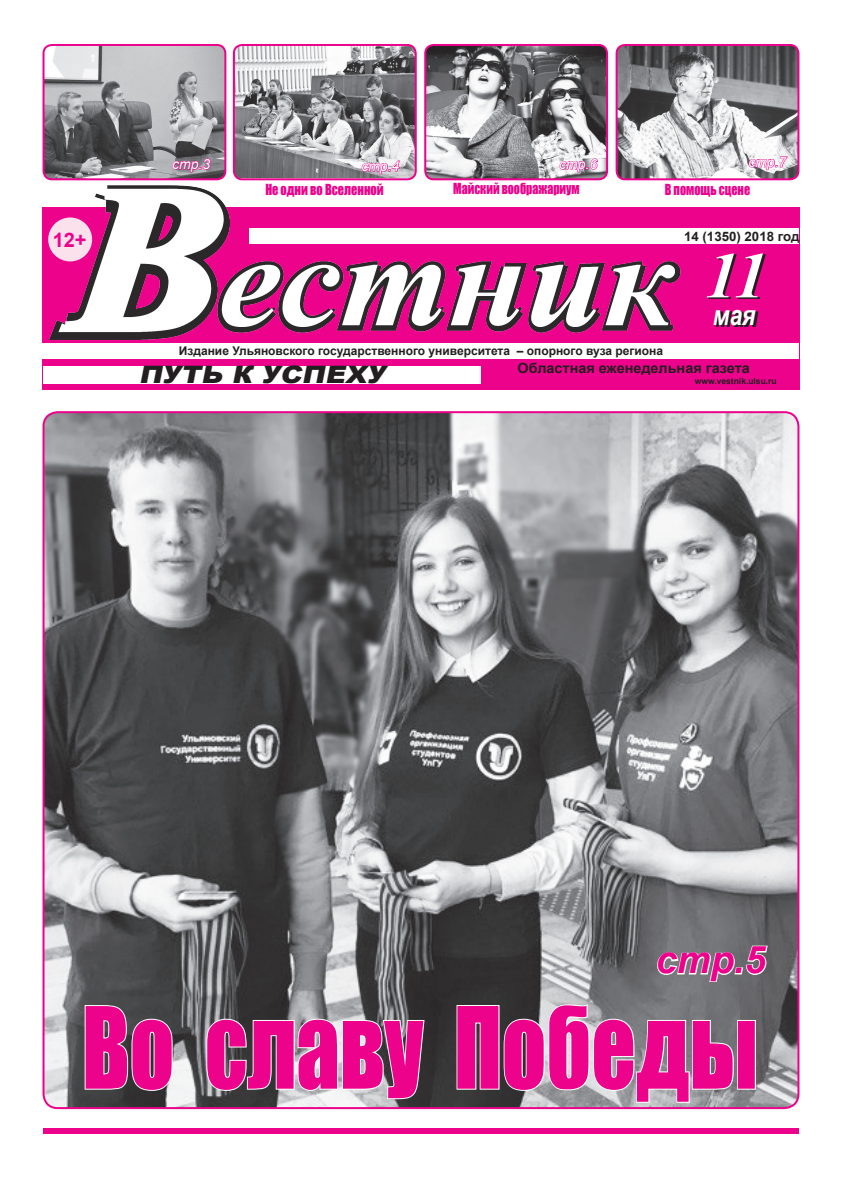
<style>
.page{position:relative;width:842px;height:1191px;background:#fff}
.page>*{position:absolute;margin:0;border:0;box-sizing:border-box;transform-origin:0 0}
.дата_в_афише{font:104.5px "Impact";color:#ed028c;scale:.83 1}
.первая_полоса_дата{font:italic 700 65px "Times New Roman";color:#fff}
.дата_в_афише-2{font:italic 700 38px "Arial";color:#ed028c}
.первая_полоса_месяц{font:italic 700 27.8px "Arial";color:#fff;scale:.82 1}
._1_полоса__Крупный_з{font:italic 900 24px "Arial";color:#231f20;scale:1.16 1}
._12{font:700 20px "Arial";color:#ed028c}
._1_полоса__мелкий_за{font:700 14px "Arial";color:#231f20}
.певая_полоса_страниц{font:italic 14px "Arial";letter-spacing:-.005em;color:#fff}
.первая_полоса_анонсы{font:14px "Impact";color:#ed028c;scale:.85 1}
.первая_полоса_анонсы-2{font:14px "Impact";color:#ed028c;scale:.88 1}
.первая_полоса_анонсы-3{font:14px "Impact";color:#ed028c;scale:.86 1}
._1_полоса__мелкий_за-2{font:700 13px "Arial";color:#231f20}
._1_полоса__мелкий_за-3{font:700 12px "Arial";color:#231f20}
.вестник_сайт_номера{font:700 8.5px "Arial";color:#231f20}
</style>
<div class="page">
<div style="left:42px;top:207px;width:758px;height:183px;background:#ed028c"></div>
<div style="left:43px;top:1128px;width:756px;height:5px;background:#ed028c"></div>
<img style="left:44px;top:412px;width:754px;height:696px">
<div style="left:43px;top:366px;width:438px;height:17px;background:#fff"></div>
<div style="left:43px;top:343px;width:756px;height:16px;background:#fff"></div>
<svg style="left:709px;top:254px;width:57px;height:45px"></svg>
<svg style="left:716px;top:311px;width:43px;height:16px"></svg>
<div style="left:249px;top:228px;width:550px;height:16px;background:#fff"></div>
<img style="left:44px;top:45px;width:181px;height:134px">
<div style="left:43px;top:44px;width:183px;height:136px;border:2px solid #ed028c;border-radius:9px"></div>
<img style="left:425px;top:45px;width:182px;height:134px">
<div style="left:424px;top:44px;width:184px;height:136px;border:2px solid #ed028c;border-radius:9px"></div>
<img style="left:234px;top:45px;width:182px;height:132px">
<div style="left:233px;top:44px;width:184px;height:136px;border:2px solid #ed028c;border-radius:9px"></div>
<img style="left:617px;top:45px;width:181px;height:134px">
<div style="left:616px;top:44px;width:183px;height:136px;border:2px solid #ed028c;border-radius:9px"></div>
<svg style="left:559px;top:158px;width:39px;height:15px"></svg>
<svg style="left:361px;top:160px;width:39px;height:15px"></svg>
<svg style="left:172px;top:158px;width:40px;height:15px"></svg>
<svg style="left:748px;top:156px;width:40px;height:15px"></svg>
<img style="left:48px;top:185px;width:633px;height:155px">
<svg style="left:84px;top:1004px;width:90px;height:88px"></svg>
<svg style="left:205px;top:1017px;width:221px;height:83px"></svg>
<svg style="left:455px;top:1002px;width:302px;height:101px"></svg>
<svg style="left:656px;top:944px;width:113px;height:39px"></svg>
<p class="певая_полоса_страниц" style="left:172px;top:155px;width:39px">стр.3</p>
<p class="певая_полоса_страниц" style="left:361px;top:157px;width:39px">стр.4</p>
<p class="певая_полоса_страниц" style="left:559px;top:155px;width:39px">стр.6</p>
<p class="певая_полоса_страниц" style="left:748px;top:153px;width:39px">стр.7</p>
<p class="_12" style="left:53px;top:226px;width:35px">12+</p>
<p class="первая_полоса_анонсы-2" style="left:265px;top:179px;width:136px">Не одни во Вселенной</p>
<p class="первая_полоса_анонсы" style="left:453px;top:177px;width:150px">Майский воображариум</p>
<p class="первая_полоса_анонсы-3" style="left:665px;top:179px;width:101px">В помощь сцене</p>
<p class="_1_полоса__мелкий_за-2" style="left:684px;top:227px;width:117px">14 (1350) 2018 год</p>
<p class="_1_полоса__мелкий_за-3" style="left:179px;top:342px;width:486px">Издание Ульяновского государственного университета – опорного вуза региона</p>
<p class="первая_полоса_дата" style="left:705px;top:230px;width:63px">11</p>
<p class="первая_полоса_месяц" style="left:713px;top:297px;width:54px">мая</p>
<p class="_1_полоса__Крупный_з" style="left:139px;top:357px;width:220px">ПУТЬ К УСПЕХУ</p>
<p class="_1_полоса__мелкий_за" style="left:518px;top:358px;width:234px">Областная еженедельная газета</p>
<p class="вестник_сайт_номера" style="left:695px;top:375px;width:83px">www.vestnik.ulsu.ru</p>
<p class="дата_в_афише-2" style="left:656px;top:934px;width:111px">стр.5</p>
<p class="дата_в_афише" style="left:82px;top:966px;width:815px">Во славу Победы</p>
</div>
